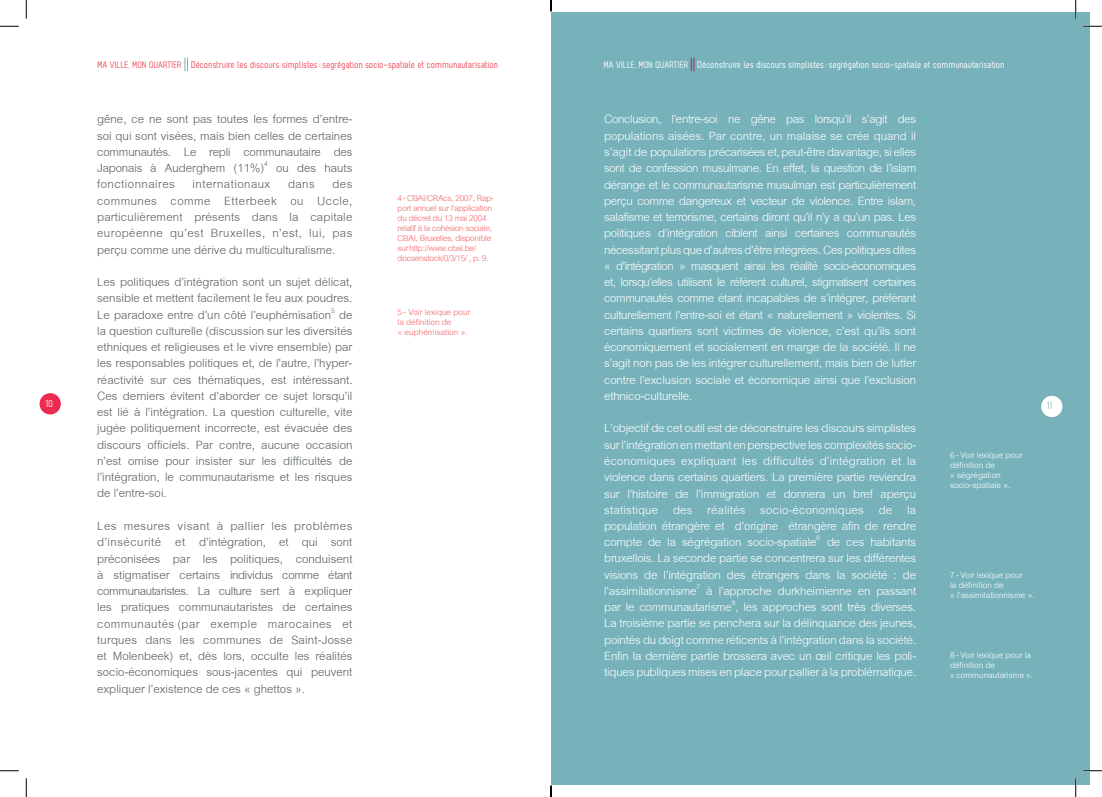
<style>
.page{position:relative;width:1102px;height:797px;background:#fff}
.page>*{position:absolute;margin:0;border:0;box-sizing:border-box;transform-origin:0 0}
.t1{font:17.5px/16.2px "Cordia New";letter-spacing:-.01em;color:#fff;text-align:justify}
.t2{font:17.5px/16.2px "Cordia New";color:#555d5d;text-align:justify}
.t3{font:12.5px/10px "Cordia New";letter-spacing:-.02em;color:#f06368}
.t4{font:12.5px/10px "Cordia New";color:#fff}
.t5{font:12.5px/10px "Cordia New";color:#f06368}
.t6{font:10px "Zag";letter-spacing:.02em;color:#fff}
.t7{font:10px "Zag";letter-spacing:.02em;color:#ef4c5b}
.t8{font:10px "Zag";color:#77b2bb}
.s1{font-size:9.38px}
</style>
<div class="page">
<div style="left:551px;top:12px;width:538px;height:773px;background:#77b2bb"></div>
<svg style="left:691px;top:58px;width:3px;height:13px"></svg>
<svg style="left:185px;top:58px;width:3px;height:13px"></svg>
<div style="left:40px;top:393px;width:21px;height:21px;background:#ed2a4f;border-radius:50%"></div>
<div style="left:1041px;top:396px;width:21px;height:21px;background:#fff;border-radius:50%"></div>
<svg style="left:0;top:25px;width:19px;height:2px"></svg>
<svg style="left:1083px;top:25px;width:18px;height:2px"></svg>
<svg style="left:0;top:770px;width:19px;height:1px"></svg>
<svg style="left:1083px;top:770px;width:18px;height:1px"></svg>
<svg style="left:25px;top:0;width:2px;height:19px"></svg>
<svg style="left:25px;top:778px;width:2px;height:19px"></svg>
<svg style="left:1075px;top:0;width:1px;height:19px"></svg>
<svg style="left:1075px;top:778px;width:1px;height:19px"></svg>
<svg style="left:550px;top:785px;width:1px;height:12px"></svg>
<p class="t7" style="left:98px;top:59px;width:402px"><span class="s1">MA VILLE, MON QUARTIER</span> Déconstruire les discours simplistes:segrégation socio-spatiale et communautarisation</p>
<p class="t6" style="left:604px;top:59px;width:402px"><span class="s1">MA VILLE, MON QUARTIER</span> Déconstruire les discours simplistes:segrégation socio-spatiale et communautarisation</p>
<p class="t1" style="left:604px;top:112px;width:313px">Conclusion, l’entre-soi ne gêne pas lorsqu’il s’agit des populations aisées. Par contre, un malaise se crée quand il s’agit de populations précarisées et, peut-être davantage, si elles sont de confession musulmane. En effet, la question de l’islam dérange et le communautarisme musulman est particulièrement perçu comme dangereux et vecteur de violence. Entre islam, salafisme et terrorisme, certains diront qu’il n’y a qu’un pas. Les politiques d’intégration ciblent ainsi certaines communautés nécessitant plus que d’autres d’être intégrées. Ces politiques dites « d’intégration » masquent ainsi les réalité socio-économiques et, lorsqu’elles utilisent le référent culturel, stigmatisent certaines communautés comme étant incapables de s’intégrer, préférant culturellement l’entre-soi et étant « naturellement » violentes. Si certains quartiers sont victimes de violence, c’est qu’ils sont économiquement et socialement en marge de la société. Il ne s’agit non pas de les intégrer culturellement, mais bien de lutter contre l’exclusion sociale et économique ainsi que l’exclusion ethnico-culturelle.</p>
<p class="t1" style="left:604px;top:421px;width:313px">L’objectif de cet outil est de déconstruire les discours simplistes sur l’intégration en mettant en perspective les complexités socio&shy;économiques expliquant les difficultés d’intégration et la violence dans certains quartiers. La première partie reviendra sur l’histoire de l’immigration et donnera un bref aperçu statistique des réalités socio-économiques de la population étrangère et d’origine étrangère afin de rendre compte de la ségrégation socio-spatiale<sup>6</sup> de ces habitants bruxellois. La seconde partie se concentrera sur les différentes visions de l’intégration des étrangers dans la société : de l’assimilationnisme<sup>7</sup> à l’approche durkheimienne en passant par le communautarisme<sup>8</sup>, les approches sont très diverses.<br>La troisième partie se penchera sur la délinquance des jeunes, pointés du doigt comme réticents à l’intégration dans la société.<br>Enfin la dernière partie brossera avec un œil critique les poli&shy;tiques publiques mises en place pour pallier à la problématique.</p>
<p class="t2" style="left:97px;top:112px;width:257px">gêne, ce ne sont pas toutes les formes d’entre&shy;soi qui sont visées, mais bien celles de certaines communautés. Le repli communautaire des Japonais à Auderghem (11%)<sup>4</sup> ou des hauts fonctionnaires internationaux dans des communes comme Etterbeek ou Uccle, particulièrement présents dans la capitale européenne qu’est Bruxelles, n’est, lui, pas perçu comme une dérive du multiculturalisme.</p>
<p class="t2" style="left:97px;top:274px;width:257px">Les politiques d’intégration sont un sujet délicat, sensible et mettent facilement le feu aux poudres.<br>Le paradoxe entre d’un côté l’euphémisation<sup>5</sup> de la question culturelle (discussion sur les diversités ethniques et religieuses et le vivre ensemble) par les responsables politiques et, de l’autre, l’hyper&shy;réactivité sur ces thématiques, est intéressant.<br>Ces derniers évitent d’aborder ce sujet lorsqu’il est lié à l’intégration. La question culturelle, vite jugée politiquement incorrecte, est évacuée des discours officiels. Par contre, aucune occasion n’est omise pour insister sur les difficultés de l’intégration, le communautarisme et les risques de l’entre-soi.</p>
<p class="t2" style="left:97px;top:518px;width:257px">Les mesures visant à pallier les problèmes d’insécurité et d’intégration, et qui sont préconisées par les politiques, conduisent à stigmatiser certains individus comme étant communautaristes. La culture sert à expliquer les pratiques communautaristes de certaines communautés (par exemple marocaines et turques dans les communes de Saint-Josse et Molenbeek) et, dès lors, occulte les réalités socio-économiques sous-jacentes qui peuvent expliquer l’existence de ces « ghettos ».</p>
<p class="t3" style="left:397px;top:193px;width:98px">4-CBAI/CRAcs, 2007, Rap&shy;port annuel sur l’application du décret du 13 mai 2004 relatif à la cohésion sociale,<br>CBAI, Bruxelles, disponible surhttp://www.cbai.be/ docsenstock/0/3/15/ , p. 9.</p>
<p class="t5" style="left:397px;top:307px;width:74px">5- Voir lexique pour la définition de<br>« euphémisation ».</p>
<p class="t6" style="left:46px;top:398px;width:9px">10</p>
<p class="t8" style="left:1047px;top:400px;width:6px">11</p>
<p class="t4" style="left:949px;top:450px;width:74px">6- Voir lexique pour définition de<br>« ségrégation socio-spatiale ».</p>
<p class="t4" style="left:949px;top:570px;width:86px">7- Voir lexique pour<br>la définition de<br>« l’assimilationnisme ».</p>
<p class="t4" style="left:949px;top:650px;width:84px">8- Voir lexique pour la définition de «communautarisme».</p>
</div>
